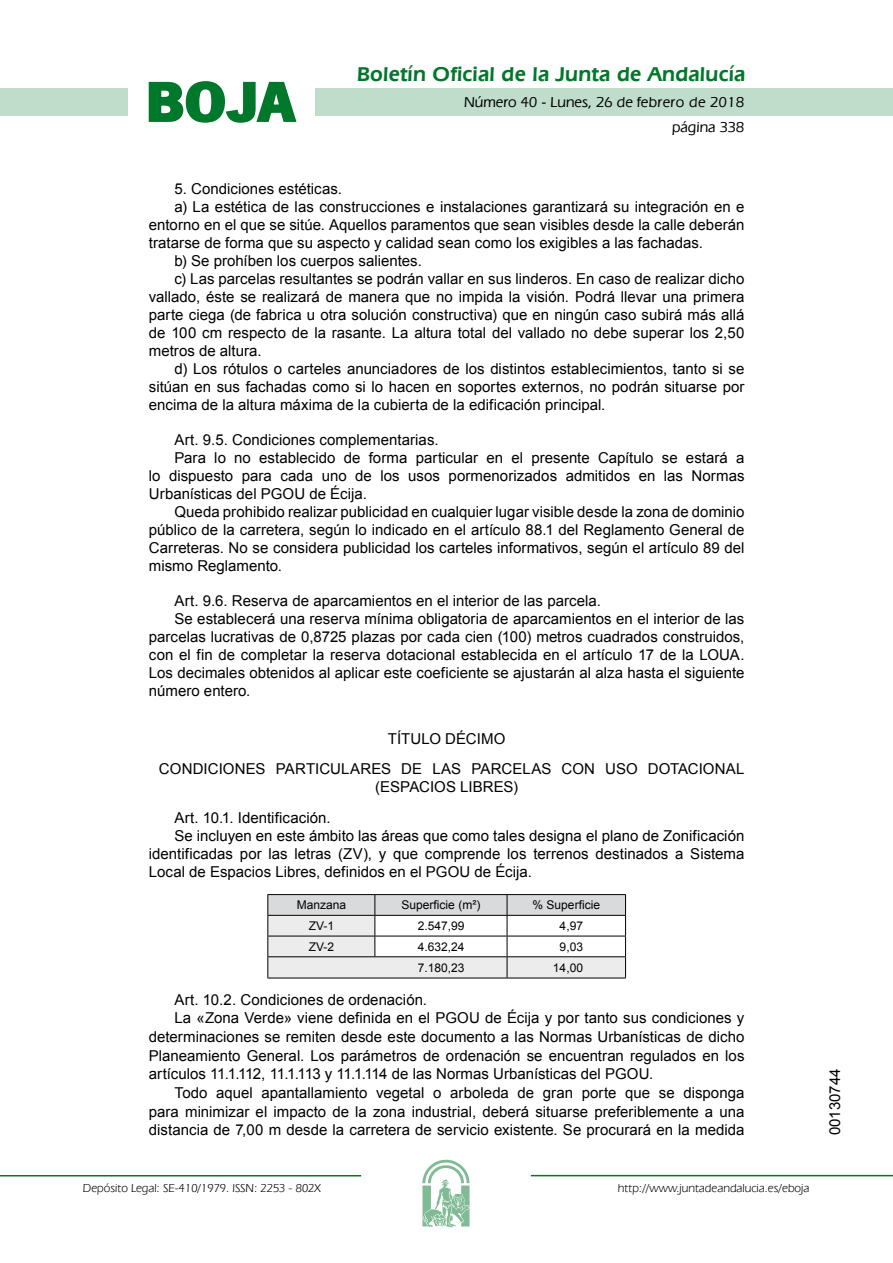
<style>
.page{position:relative;width:893px;height:1263px;background:#fff}
.page>*{position:absolute;margin:0;border:0;box-sizing:border-box;transform-origin:0 0}
.t1{font:700 57.75px "News Got T";color:#00782c;scale:1.14 1}
.t2{font:600 21px "Eras IT Cby BT";letter-spacing:.01em;color:#00782c}
.t3{font:15px/30.8px "Arial";color:#000}
.t4{font:500 15px/24.5px "Eras IT Cby BT";color:#000;text-align:right}
.t5{font:12px "Arial";color:#000}
.t6{font:12px "Eras IT Cby BT";color:#000}
</style>
<div class="page">
<div style="left:315px;top:88px;width:577px;height:28px;background:#bfddca"></div>
<div style="left:0;top:88px;width:128px;height:28px;background:#bfddca"></div>
<hr style="left:0;top:1175px;width:361px;height:2px;background:#00782c">
<svg style="left:422px;top:1159px;width:47px;height:68px"></svg>
<hr style="left:531px;top:1175px;width:361px;height:1px;background:#00782c">
<svg style="left:148px;top:81px;width:149px;height:42px"></svg>
<hr style="left:267px;top:894px;width:108px;height:1px;background:#000">
<hr style="left:375px;top:894px;width:132px;height:1px;background:#000">
<hr style="left:507px;top:894px;width:119px;height:1px;background:#000">
<svg style="left:267px;top:895px;width:359px;height:83px"></svg>
<hr style="left:267px;top:978px;width:108px;height:1px;background:#000">
<hr style="left:375px;top:978px;width:132px;height:1px;background:#000">
<hr style="left:507px;top:978px;width:119px;height:1px;background:#000">
<h1 class="t1" style="left:145px;top:68px;width:133px">BOJA</h1>
<h2 class="t2" style="left:357px;top:62px;width:390px">Boletín Oficial de la Junta de Andalucía</h2>
<p class="t4" style="left:464px;top:90px;width:282px">Número 40 - Lunes, 26 de febrero de 2018 página 338</p>
<p class="t3" style="left:174px;top:173px;width:169px">5. Condiciones estéticas.</p>
<p class="t3" style="left:174px;top:191px;width:571px">a) La estética de las construcciones e instalaciones garantizará su integración en e</p>
<p class="t3" style="left:149px;top:209px;width:597px">entorno en el que se sitúe. Aquellos paramentos que sean visibles desde la calle deberán</p>
<p class="t3" style="left:149px;top:227px;width:555px">tratarse de forma que su aspecto y calidad sean como los exigibles a las fachadas.</p>
<p class="t3" style="left:174px;top:245px;width:249px">b) Se prohíben los cuerpos salientes.</p>
<p class="t3" style="left:174px;top:263px;width:571px">c) Las parcelas resultantes se podrán vallar en sus linderos. En caso de realizar dicho</p>
<p class="t3" style="left:149px;top:281px;width:597px">vallado, éste se realizará de manera que no impida la visión. Podrá llevar una primera</p>
<p class="t3" style="left:149px;top:299px;width:597px">parte ciega (de fabrica u otra solución constructiva) que en ningún caso subirá más allá</p>
<p class="t3" style="left:149px;top:317px;width:597px">de 100 cm respecto de la rasante. La altura total del vallado no debe superar los 2,50</p>
<p class="t3" style="left:149px;top:335px;width:114px">metros de altura.</p>
<p class="t3" style="left:174px;top:353px;width:571px">d) Los rótulos o carteles anunciadores de los distintos establecimientos, tanto si se</p>
<p class="t3" style="left:149px;top:371px;width:597px">sitúan en sus fachadas como si lo hacen en soportes externos, no podrán situarse por</p>
<p class="t3" style="left:149px;top:389px;width:458px">encima de la altura máxima de la cubierta de la edificación principal.</p>
<p class="t3" style="left:174px;top:424px;width:266px">Art. 9.5. Condiciones complementarias.</p>
<p class="t3" style="left:174px;top:442px;width:571px">Para lo no establecido de forma particular en el presente Capítulo se estará a</p>
<p class="t3" style="left:149px;top:460px;width:597px">lo dispuesto para cada uno de los usos pormenorizados admitidos en las Normas</p>
<p class="t3" style="left:149px;top:478px;width:219px">Urbanísticas del PGOU de Écija.</p>
<p class="t3" style="left:174px;top:496px;width:571px">Queda prohibido realizar publicidad en cualquier lugar visible desde la zona de dominio</p>
<p class="t3" style="left:149px;top:514px;width:597px">público de la carretera, según lo indicado en el artículo 88.1 del Reglamento General de</p>
<p class="t3" style="left:149px;top:532px;width:597px">Carreteras. No se considera publicidad los carteles informativos, según el artículo 89 del</p>
<p class="t3" style="left:149px;top:550px;width:135px">mismo Reglamento.</p>
<p class="t3" style="left:174px;top:585px;width:428px">Art. 9.6. Reserva de aparcamientos en el interior de las parcela.</p>
<p class="t3" style="left:174px;top:603px;width:571px">Se establecerá una reserva mínima obligatoria de aparcamientos en el interior de las</p>
<p class="t3" style="left:149px;top:621px;width:597px">parcelas lucrativas de 0,8725 plazas por cada cien (100) metros cuadrados construidos,</p>
<p class="t3" style="left:149px;top:639px;width:597px">con el fin de completar la reserva dotacional establecida en el artículo 17 de la LOUA.</p>
<p class="t3" style="left:149px;top:657px;width:597px">Los decimales obtenidos al aplicar este coeficiente se ajustarán al alza hasta el siguiente</p>
<p class="t3" style="left:149px;top:675px;width:103px">número entero.</p>
<p class="t3" style="left:159px;top:723px;width:587px;text-indent:229px">TÍTULO DÉCIMO<br>CONDICIONES PARTICULARES DE LAS PARCELAS CON USO DOTACIONAL</p>
<p class="t3" style="left:375px;top:772px;width:144px">(ESPACIOS LIBRES)</p>
<p class="t3" style="left:174px;top:803px;width:158px">Art. 10.1. Identificación.</p>
<p class="t3" style="left:174px;top:821px;width:571px">Se incluyen en este ámbito las áreas que como tales designa el plano de Zonificación</p>
<p class="t3" style="left:149px;top:839px;width:597px">identificadas por las letras (ZV), y que comprende los terrenos destinados a Sistema</p>
<p class="t3" style="left:149px;top:857px;width:384px">Local de Espacios Libres, definidos en el PGOU de Écija.</p>
<p class="t5" style="left:297px;top:897px;width:51px">Manzana</p>
<p class="t5" style="left:401px;top:897px;width:80px">Superficie (m²)</p>
<p class="t5" style="left:532px;top:897px;width:69px">% Superficie</p>
<p class="t5" style="left:309px;top:918px;width:27px">ZV-1</p>
<p class="t5" style="left:418px;top:918px;width:48px">2.547,99</p>
<p class="t5" style="left:559px;top:918px;width:25px">4,97</p>
<p class="t5" style="left:309px;top:939px;width:27px">ZV-2</p>
<p class="t5" style="left:418px;top:939px;width:48px">4.632,24</p>
<p class="t5" style="left:559px;top:939px;width:25px">9,03</p>
<p class="t5" style="left:418px;top:960px;width:48px">7.180,23</p>
<p class="t5" style="left:553px;top:960px;width:32px">14,00</p>
<p class="t3" style="left:174px;top:984px;width:254px">Art. 10.2. Condiciones de ordenación.</p>
<p class="t3" style="left:174px;top:1003px;width:571px">La «Zona Verde» viene definida en el PGOU de Écija y por tanto sus condiciones y</p>
<p class="t3" style="left:149px;top:1022px;width:597px">determinaciones se remiten desde este documento a las Normas Urbanísticas de dicho</p>
<p class="t3" style="left:149px;top:1040px;width:597px">Planeamiento General. Los parámetros de ordenación se encuentran regulados en los</p>
<p class="t3" style="left:149px;top:1059px;width:506px">artículos 11.1.112, 11.1.113 y 11.1.114 de las Normas Urbanísticas del PGOU.</p>
<p class="t3" style="left:174px;top:1078px;width:571px">Todo aquel apantallamiento vegetal o arboleda de gran porte que se disponga</p>
<p class="t3" style="left:149px;top:1096px;width:597px">para minimizar el impacto de la zona industrial, deberá situarse preferiblemente a una</p>
<p class="t3" style="left:149px;top:1115px;width:597px">distancia de 7,00 m desde la carretera de servicio existente. Se procurará en la medida</p>
<p class="t6" style="left:83px;top:1181px;width:239px">Depósito Legal: SE-410/1979. ISSN: 2253 - 802X</p>
<p class="t6" style="left:618px;top:1181px;width:193px">http://www.juntadeandalucia.es/eboja</p>
<p class="t3" style="left:819px;top:1135px;width:68px;rotate:-90deg">00130744</p>
</div>
